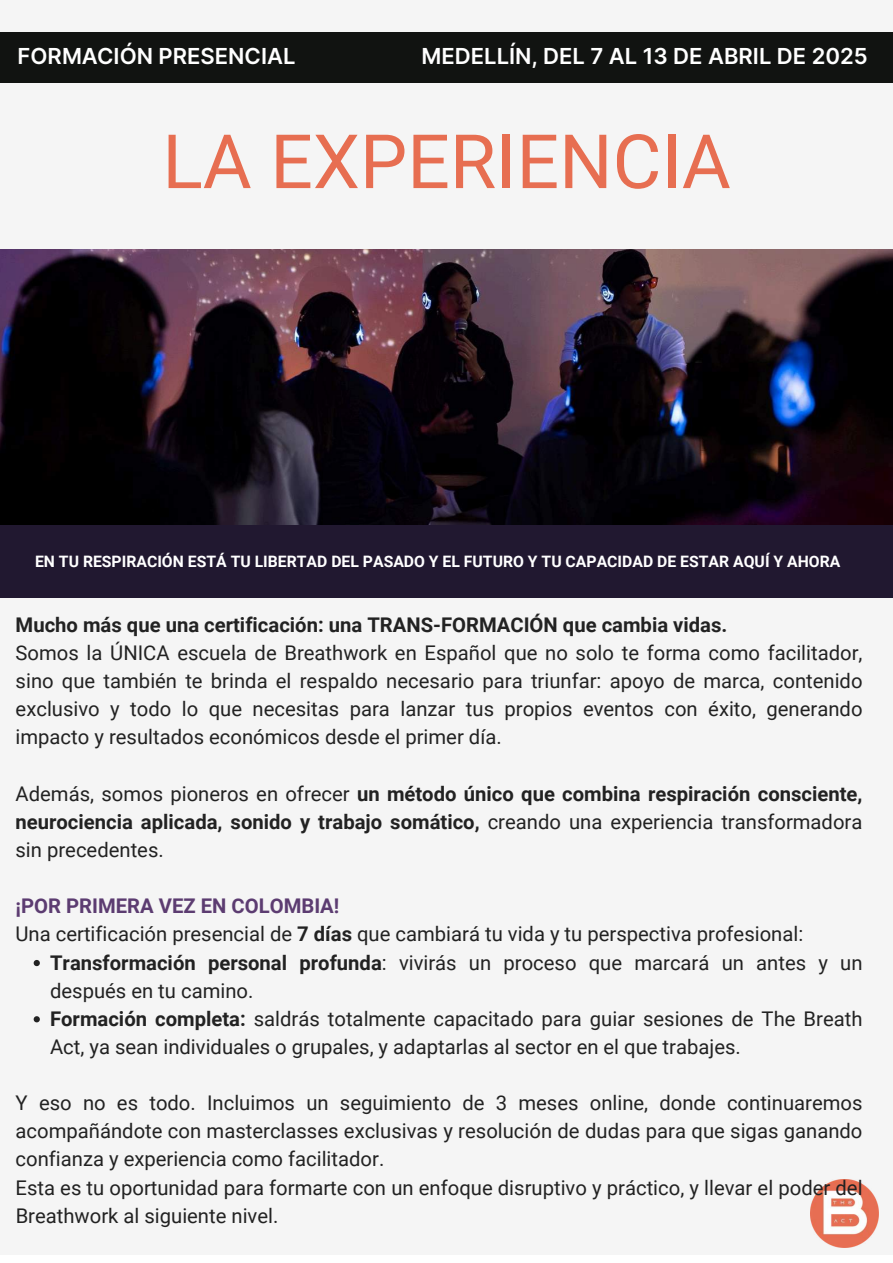
<style>
.page{position:relative;width:893px;height:1263px;background:#fff}
.page>*{position:absolute;margin:0;border:0;box-sizing:border-box;transform-origin:0 0}
.t1{font:75px "Roboto";color:#e76e51}
.t2{font:700 22.5px "Roboto";color:#fff}
.t3{font:600 22.05px "Inter";color:#fff}
.t4{font:700 21.75px "Roboto";color:#fff}
.t5{font:20.25px/28.1px "Roboto";color:#222;text-align:justify}
.t6{font:700 20.25px/28.1px "Roboto";color:#222;text-align:justify}
.t7{font:700 20.25px "Roboto";color:#5c3c71}
.t8{font:700 15.75px "Roboto";color:#fff}
.s1{font-weight:400}
.s2{font-weight:700}
</style>
<div class="page">
<div style="left:0;top:0;width:893px;height:1254px;background:#f5f5f5"></div>
<img style="left:0;top:250px;width:893px;height:276px">
<div style="left:0;top:526px;width:893px;height:72px;background:#211830"></div>
<img style="left:810px;top:1180px;width:68px;height:68px">
<svg style="left:34px;top:960px;width:6px;height:6px"></svg>
<svg style="left:34px;top:1016px;width:6px;height:6px"></svg>
<div style="left:0;top:32px;width:893px;height:50px;background:#111311"></div>
<p class="t3" style="left:18px;top:40px;width:279px">FORMACIÓN PRESENCIAL</p>
<p class="t3" style="left:421px;top:40px;width:448px">MEDELLÍN, DEL 7 AL 13 DE ABRIL DE 2025</p>
<p class="t4" style="left:424px;top:41px;width:463px">MEDELLÍN, DEL 17 AL 23 DE FEBRERO DE 2025</p>
<p class="t2" style="left:20px;top:41px;width:269px">FORMACIÓN PRESENCIAL</p>
<h1 class="t1" style="left:162px;top:109px;width:570px">LA EXPERIENCIA</h1>
<p class="t8" style="left:35px;top:551px;width:807px">EN TU RESPIRACIÓN ESTÁ TU LIBERTAD DEL PASADO Y EL FUTURO Y TU CAPACIDAD DE ESTAR AQUÍ Y AHORA</p>
<p class="t6" style="left:16px;top:610px;width:713px">Mucho más que una certificación: una TRANS-FORMACIÓN que cambia vidas.</p>
<p class="t5" style="left:16px;top:638px;width:848px">Somos la ÚNICA escuela de Breathwork en Español que no solo te forma como facilitador, sino que también te brinda el respaldo necesario para triunfar: apoyo de marca, contenido exclusivo y todo lo que necesitas para lanzar tus propios eventos con éxito, generando impacto y resultados económicos desde el primer día.</p>
<p class="t6" style="left:16px;top:779px;width:848px"><span class="s1">Además, somos pioneros en ofrecer</span> un método único que combina respiración consciente, neurociencia aplicada, sonido y trabajo somático, <span class="s1">creando una experiencia transformadora sin precedentes.</span></p>
<p class="t7" style="left:16px;top:892px;width:325px">¡POR PRIMERA VEZ EN COLOMBIA!</p>
<p class="t5" style="left:16px;top:919px;width:789px">Una certificación presencial de <span class="s2">7 días</span> que cambiará tu vida y tu perspectiva profesional:</p>
<p class="t5" style="left:50px;top:947px;width:814px"><span class="s2">Transformación personal profunda</span>: vivirás un proceso que marcará un antes y un</p>
<p class="t5" style="left:50px;top:975px;width:205px">después en tu camino.</p>
<p class="t5" style="left:50px;top:1004px;width:814px"><span class="s2">Formación completa:</span> saldrás totalmente capacitado para guiar sesiones de The Breath</p>
<p class="t5" style="left:50px;top:1032px;width:692px">Act, ya sean individuales o grupales, y adaptarlas al sector en el que trabajes.</p>
<p class="t5" style="left:16px;top:1088px;width:848px;text-align:left">Y eso no es todo. Incluimos un seguimiento de 3 meses online, donde continuaremos acompañándote con masterclasses exclusivas y resolución de dudas para que sigas ganando confianza y experiencia como facilitador.<br>Esta es tu oportunidad para formarte con un enfoque disruptivo y práctico, y llevar el poder del Breathwork al siguiente nivel.</p>
</div>
